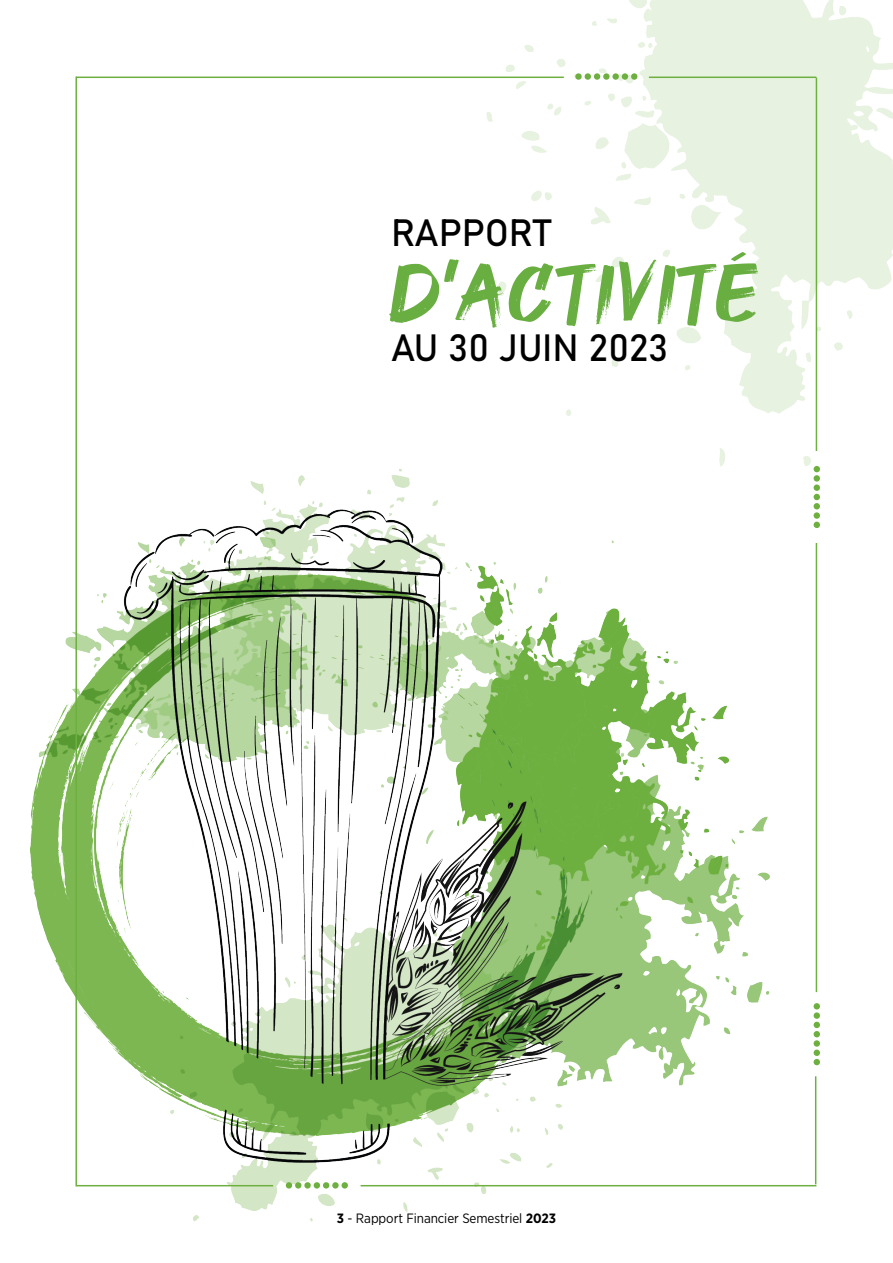
<style>
.page{position:relative;width:893px;height:1263px;background:#fff}
.page>*{position:absolute;margin:0;border:0;box-sizing:border-box;transform-origin:0 0}
.t1{font:79.95px "GOODBRUSH";letter-spacing:.03em;color:#69ae41}
.t2{font:37.5px "Bahnschrift";color:#000}
.t3{font:13.5px "Gotham Narrow";letter-spacing:-.005em;color:#000}
.s1{font-weight:700}
</style>
<div class="page">
<img style="left:31px;top:0;width:862px;height:1222px">
<hr style="left:816px;top:78px;width:1px;height:373px;background:#6db040">
<hr style="left:649px;top:77px;width:167px;height:1px;background:#6db040">
<hr style="left:76px;top:77px;width:488px;height:1px;background:#6db040">
<hr style="left:816px;top:543px;width:1px;height:449px;background:#6db040">
<hr style="left:815px;top:1076px;width:1px;height:108px;background:#6db040">
<hr style="left:361px;top:1185px;width:455px;height:1px;background:#6db040">
<hr style="left:77px;top:1185px;width:196px;height:1px;background:#6db040">
<hr style="left:75px;top:721px;width:2px;height:465px;background:#6db040">
<hr style="left:75px;top:77px;width:2px;height:645px;background:#6db040">
<svg style="left:814px;top:466px;width:6px;height:62px"></svg>
<svg style="left:575px;top:73px;width:63px;height:7px"></svg>
<svg style="left:814px;top:1003px;width:6px;height:62px"></svg>
<svg style="left:286px;top:1182px;width:62px;height:6px"></svg>
<h2 class="t2" style="left:391px;top:204px;width:162px">RAPPORT</h2>
<h1 class="t1" style="left:391px;top:247px;width:370px">D’ACTIVITÉ</h1>
<h2 class="t2" style="left:391px;top:320px;width:279px">AU 30 JUIN 2023</h2>
<p class="t3" style="left:337px;top:1209px;width:221px"><span class="s1">3</span> - Rapport Financier Semestriel <span class="s1">2023</span></p>
</div>
